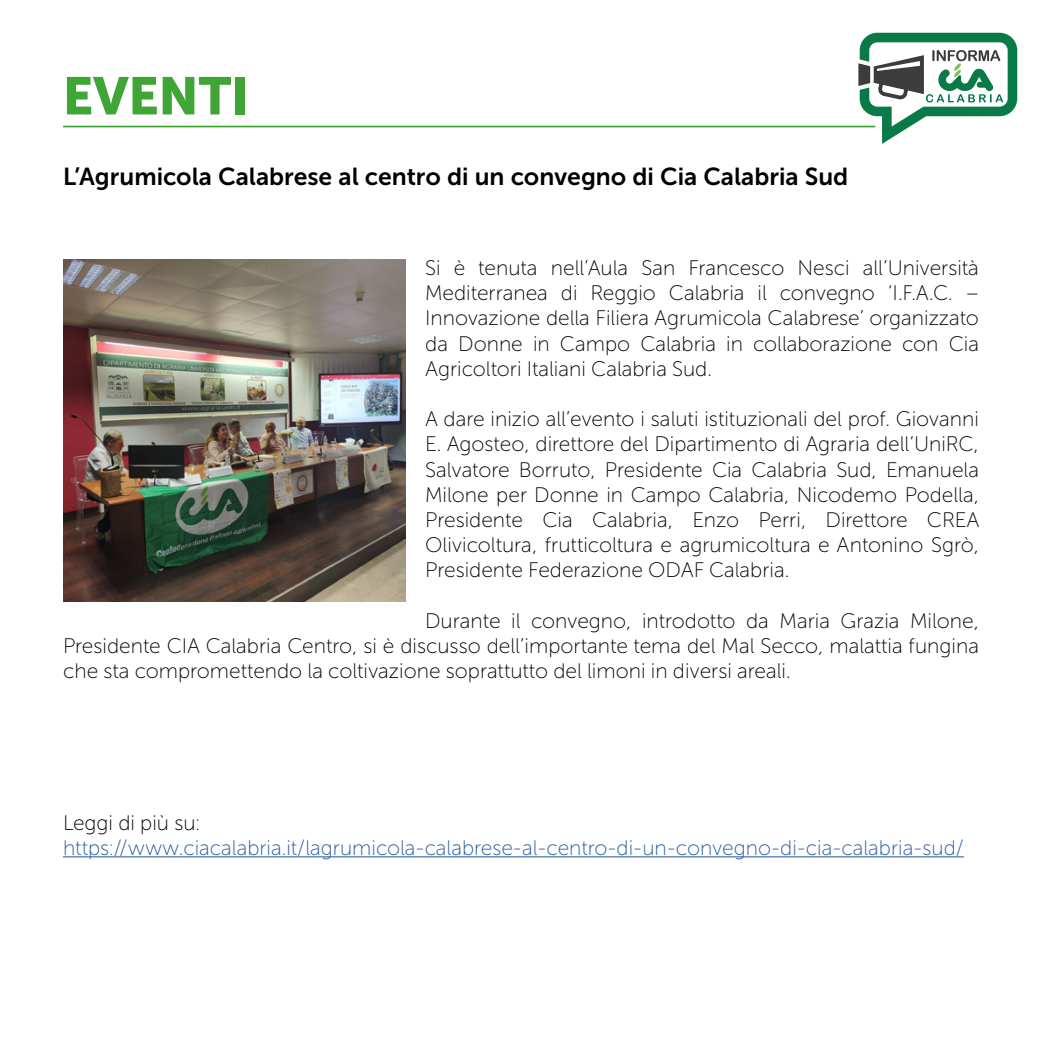
<style>
.page{position:relative;width:1042px;height:1042px;background:#fff}
.page>*{position:absolute;margin:0;border:0;box-sizing:border-box;transform-origin:0 0}
.t1{font:52.5px "Museo Sans Cyrl 900";color:#3fa535}
.t2{font:24.5px "Museo Sans Cyrl 700";color:#000}
.t3{font:21px/25.2px "Museo Sans Cyrl 100";color:#000;text-align:justify}
.t4{font:21px "Museo Sans Cyrl 100";color:#275b9b}
</style>
<div class="page">
<svg style="left:858px;top:33px;width:159px;height:111px"></svg>
<hr style="left:63px;top:126px;width:812px;height:1px;background:#3fa535">
<hr style="left:63px;top:856px;width:901px;height:1px;background:#275b9b">
<img style="left:63px;top:259px;width:342px;height:342px">
<h1 class="t1" style="left:63px;top:66px;width:187px">EVENTI</h1>
<p class="t2" style="left:63px;top:162px;width:787px">L’Agrumicola Calabrese al centro di un convegno di Cia Calabria Sud</p>
<p class="t3" style="left:425px;top:255px;width:555px">Si è tenuta nell’Aula San Francesco Nesci all’Università Mediterranea di Reggio Calabria il convegno ‘I.F.A.C. – Innovazione della Filiera Agrumicola Calabrese’ organizzato da Donne in Campo Calabria in collaborazione con Cia Agricoltori Italiani Calabria Sud.</p>
<p class="t3" style="left:425px;top:407px;width:556px">A dare inizio all’evento i saluti istituzionali del prof. Giovanni E. Agosteo, direttore del Dipartimento di Agraria dell’UniRC, Salvatore Borruto, Presidente Cia Calabria Sud, Emanuela Milone per Donne in Campo Calabria, Nicodemo Podella, Presidente Cia Calabria, Enzo Perri, Direttore CREA Olivicoltura, frutticoltura e agrumicoltura e Antonino Sgrò, Presidente Federazione ODAF Calabria.</p>
<p class="t3" style="left:63px;top:608px;width:917px;text-indent:362px">Durante il convegno, introdotto da Maria Grazia Milone, Presidente CIA Calabria Centro, si è discusso dell’importante tema del Mal Secco, malattia fungina che sta compromettendo la coltivazione soprattutto del limoni in diversi areali.</p>
<p class="t3" style="left:63px;top:810px;width:139px">Leggi di più su:</p>
<p class="t4" style="left:63px;top:836px;width:902px">https://www.ciacalabria.it/lagrumicola-calabrese-al-centro-di-un-convegno-di-cia-calabria-sud/</p>
</div>
